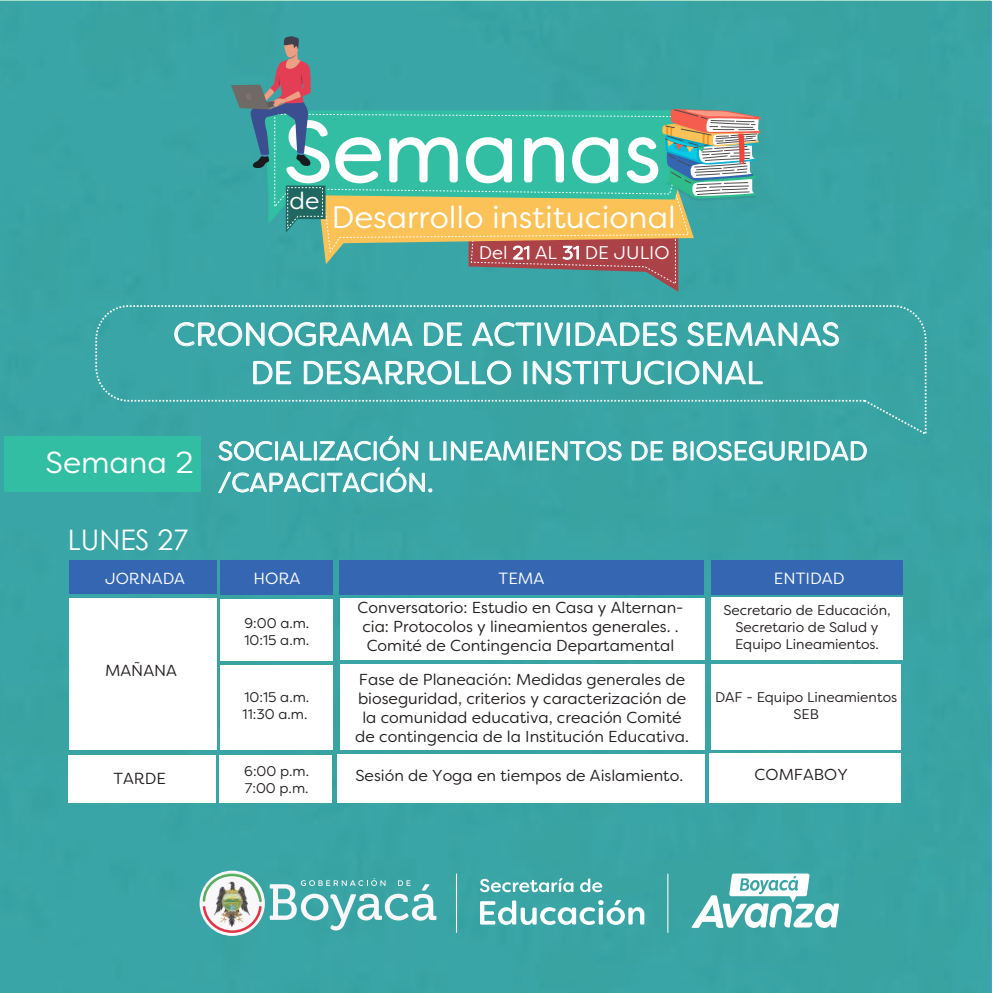
<style>
.page{position:relative;width:993px;height:993px;background:#fff}
.page>*{position:absolute;margin:0;border:0;box-sizing:border-box;transform-origin:0 0}
.t1{font:85.05px "Filson Soft";color:#fff}
.t2{font:31.94px/38.3px "Filson Soft";color:#fff;text-align:center}
.t3{font:30.97px "Filson Soft";color:#fff}
.t4{font:28.35px "Century Gothic";color:#fff}
.t5{font:26.25px/31.5px "Filson Soft";color:#fff}
.t6{font:24.06px "Filson Soft";color:#fff}
.t7{font:18.38px "Filson Soft";color:#fff}
.t8{font:16.19px "Filson Soft";color:#fff}
.t9{font:16.01px "Filson Soft";color:#241f1f}
.t10{font:16.01px "Filson Soft";color:#fff}
.t11{font:15.84px/19.1px "Filson Soft";color:#241f1f;text-align:center}
.t12{font:14px/16.8px "Filson Soft";color:#241f1f}
.s1{font-size:30.36px}
</style>
<div class="page">
<div style="left:0;top:0;width:990px;height:992px;background:#3aa4a5"></div>
<div style="left:5px;top:436px;width:196px;height:55px;background:#31bea3"></div>
<svg style="left:218px;top:440px;width:55px;height:21px"></svg>
<div style="left:275px;top:441px;width:3px;height:19px;border:1px solid #fff"></div>
<svg style="left:280px;top:441px;width:32px;height:20px"></svg>
<div style="left:314px;top:441px;width:3px;height:19px;border:1px solid #fff"></div>
<svg style="left:319px;top:440px;width:52px;height:21px"></svg>
<div style="left:373px;top:441px;width:3px;height:19px;border:1px solid #fff"></div>
<svg style="left:379px;top:437px;width:39px;height:24px"></svg>
<svg style="left:429px;top:441px;width:12px;height:20px"></svg>
<div style="left:443px;top:441px;width:3px;height:19px;border:1px solid #fff"></div>
<svg style="left:450px;top:441px;width:76px;height:20px"></svg>
<div style="left:529px;top:441px;width:3px;height:19px;border:1px solid #fff"></div>
<svg style="left:536px;top:440px;width:85px;height:21px"></svg>
<svg style="left:631px;top:441px;width:32px;height:20px"></svg>
<svg style="left:673px;top:441px;width:14px;height:20px"></svg>
<div style="left:690px;top:441px;width:3px;height:19px;border:1px solid #fff"></div>
<svg style="left:696px;top:440px;width:109px;height:21px"></svg>
<div style="left:806px;top:441px;width:3px;height:19px;border:1px solid #fff"></div>
<svg style="left:814px;top:441px;width:53px;height:20px"></svg>
<svg style="left:218px;top:471px;width:101px;height:22px"></svg>
<div style="left:321px;top:472px;width:3px;height:20px;border:1px solid #fff"></div>
<svg style="left:326px;top:472px;width:52px;height:20px"></svg>
<div style="left:380px;top:472px;width:3px;height:20px;border:1px solid #fff"></div>
<svg style="left:386px;top:467px;width:46px;height:25px"></svg>
<svg style="left:231px;top:36px;width:530px;height:255px"></svg>
<svg style="left:95px;top:305px;width:832px;height:132px"></svg>
<svg style="left:174px;top:322px;width:238px;height:24px"></svg>
<svg style="left:424px;top:322px;width:38px;height:24px"></svg>
<svg style="left:472px;top:322px;width:62px;height:24px"></svg>
<div style="left:537px;top:323px;width:3px;height:22px;border:1px solid #fff"></div>
<svg style="left:544px;top:322px;width:19px;height:24px"></svg>
<div style="left:566px;top:323px;width:3px;height:22px;border:1px solid #fff"></div>
<svg style="left:575px;top:322px;width:101px;height:24px"></svg>
<svg style="left:687px;top:322px;width:151px;height:24px"></svg>
<svg style="left:253px;top:360px;width:38px;height:24px"></svg>
<svg style="left:303px;top:360px;width:208px;height:24px"></svg>
<div style="left:523px;top:361px;width:4px;height:23px;border:1px solid #fff"></div>
<svg style="left:532px;top:360px;width:59px;height:24px"></svg>
<div style="left:594px;top:361px;width:3px;height:23px;border:1px solid #fff"></div>
<svg style="left:600px;top:360px;width:64px;height:24px"></svg>
<div style="left:667px;top:361px;width:4px;height:23px;border:1px solid #fff"></div>
<svg style="left:674px;top:360px;width:88px;height:24px"></svg>
<svg style="left:199px;top:870px;width:66px;height:65px"></svg>
<svg style="left:269px;top:878px;width:167px;height:52px"></svg>
<img style="left:202px;top:873px;width:60px;height:59px">
<svg style="left:691px;top:873px;width:147px;height:54px"></svg>
<hr style="left:667px;top:873px;width:1px;height:59px;background:#fff">
<svg style="left:480px;top:900px;width:164px;height:24px"></svg>
<hr style="left:456px;top:873px;width:1px;height:59px;background:#fff">
<svg style="left:480px;top:878px;width:93px;height:13px"></svg>
<svg style="left:580px;top:878px;width:22px;height:13px"></svg>
<div style="left:219px;top:755px;width:112px;height:47px;background:#fff"></div>
<div style="left:337px;top:753px;width:367px;height:49px;background:#fff"></div>
<div style="left:708px;top:753px;width:191px;height:49px;background:#fff"></div>
<div style="left:710px;top:664px;width:190px;height:85px;background:#fff"></div>
<div style="left:220px;top:560px;width:113px;height:34px;background:#3466b2"></div>
<div style="left:339px;top:560px;width:364px;height:34px;background:#3466b2"></div>
<div style="left:710px;top:560px;width:192px;height:34px;background:#3466b2"></div>
<div style="left:220px;top:599px;width:113px;height:61px;background:#fff"></div>
<div style="left:220px;top:665px;width:113px;height:84px;background:#fff"></div>
<div style="left:339px;top:664px;width:365px;height:85px;background:#fff"></div>
<div style="left:339px;top:597px;width:365px;height:62px;background:#fff"></div>
<div style="left:710px;top:597px;width:192px;height:62px;background:#fff"></div>
<div style="left:69px;top:597px;width:147px;height:152px;background:#fff"></div>
<div style="left:69px;top:560px;width:147px;height:33px;background:#3466b2"></div>
<div style="left:68px;top:755px;width:147px;height:47px;background:#fff"></div>
<h1 class="t1" style="left:283px;top:98px;width:378px">Semanas</h1>
<h3 class="t6" style="left:289px;top:185px;width:31px">de</h3>
<h3 class="t3" style="left:331px;top:197px;width:345px">Desarrollo institucional</h3>
<p class="t7" style="left:479px;top:241px;width:192px">Del 21 AL 31 DE JULIO</p>
<h2 class="t2" style="left:173px;top:315px;width:668px">CRONOGRAMA DE ACTIVIDADES SEMANAS<br>DE DESARROLLO INSTITUCIONAL</h2>
<h3 class="t5" style="left:218px;top:435px;width:651px;text-indent:-172px"><span class="s1">Semana 2</span> SOCIALIZACIÓN LINEAMIENTOS DE BIOSEGURIDAD /CAPACITACIÓN.</h3>
<h3 class="t4" style="left:68px;top:519px;width:123px">LUNES 27</h3>
<p class="t10" style="left:105px;top:568px;width:81px">JORNADA</p>
<p class="t9" style="left:105px;top:660px;width:73px">MAÑANA</p>
<p class="t8" style="left:253px;top:568px;width:48px">HORA</p>
<p class="t8" style="left:498px;top:568px;width:47px">TEMA</p>
<p class="t8" style="left:773px;top:567px;width:72px">ENTIDAD</p>
<p class="t12" style="left:244px;top:614px;width:66px">9:00 a.m.<br>10:15 a.m.</p>
<p class="t11" style="left:357px;top:598px;width:327px">Conversatorio: Estudio en Casa y Alternan&shy;cia: Protocolos y lineamientos generales. .<br>Comité de Contingencia Departamental</p>
<p class="t12" style="left:723px;top:601px;width:169px;text-align:center">Secretario de Educación,<br>Secretario de Salud y<br>Equipo Lineamientos.</p>
<p class="t12" style="left:714px;top:688px;width:184px;text-align:center">DAF - Equipo Lineamientos<br>SEB</p>
<p class="t11" style="left:355px;top:669px;width:335px">Fase de Planeación: Medidas generales de bioseguridad, criterios y caracterización de la comunidad educativa, creación Comité de contingencia de la Institución Educativa.</p>
<p class="t12" style="left:242px;top:688px;width:68px">10:15 a.m.<br>11:30 a.m.</p>
<p class="t12" style="left:244px;top:762px;width:66px">6:00 p.m.<br>7:00 p.m.</p>
<p class="t9" style="left:113px;top:768px;width:54px">TARDE</p>
<p class="t11" style="left:355px;top:765px;width:329px">Sesión de Yoga en tiempos de Aislamiento.</p>
<p class="t11" style="left:754px;top:764px;width:95px">COMFABOY</p>
</div>
